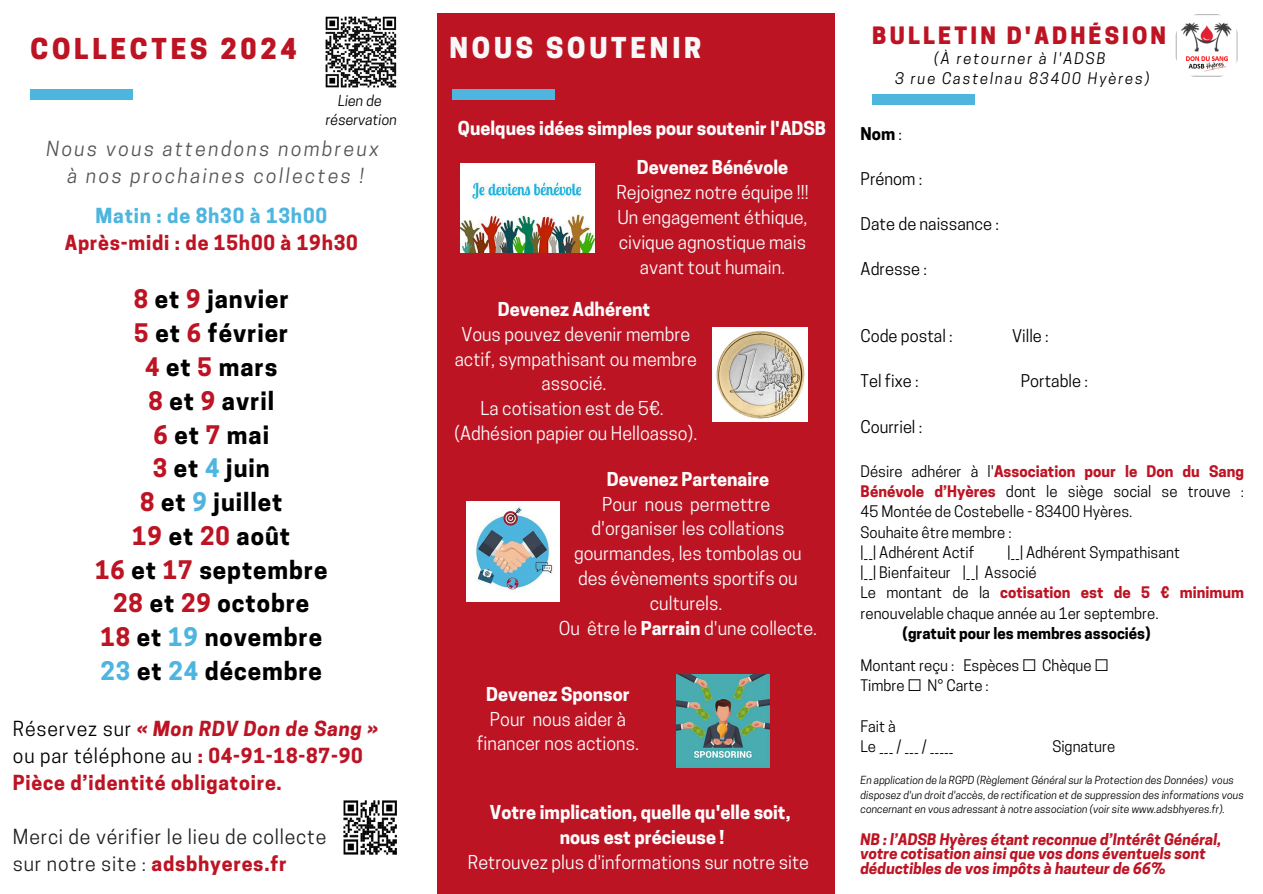
<style>
.page{position:relative;width:1263px;height:894px;background:#fff}
.page>*{position:absolute;margin:0;border:0;box-sizing:border-box;transform-origin:0 0}
.t1{font:800 27px "Cooper Hewitt";letter-spacing:.14em;color:#bd1424}
.t2{font:800 27px "Cooper Hewitt";letter-spacing:.14em;color:#f8f8f8}
.t3{font:700 24px "Cooper Hewitt";letter-spacing:.04em;color:#000}
.t4{font:800 22.5px "Cooper Hewitt";letter-spacing:.14em;color:#bd1424}
.t5{font:19.5px "Cooper Hewitt";letter-spacing:.04em;color:#221f1f}
.t6{font:700 19.5px "Cooper Hewitt";letter-spacing:.04em;color:#bd1424}
.t7{font:italic 19.5px "Cooper Hewitt";letter-spacing:.12em;color:#555}
.t8{font:19.5px "Cooper Hewitt";letter-spacing:.04em;color:#000}
.t9{font:italic 700 19.5px "Cooper Hewitt";letter-spacing:.04em;color:#bd1424}
.t10{font:700 19.5px "Cooper Hewitt";letter-spacing:.04em;color:#4eb5df}
.t11{font:18px/24.8px "Cooper Hewitt";color:#fdfcfc;text-align:center}
.t12{font:700 18px "Cooper Hewitt";color:#fffefe}
.t13{font:700 18px "Cooper Hewitt";color:#fdfcfc}
.t14{font:18px "Cooper Hewitt";color:#fffefe}
.t15{font:16.5px "Cooper Hewitt";color:#000}
.t16{font:700 16.5px "Cooper Hewitt";color:#000}
.t17{font:15px/20.2px "Cooper Hewitt";color:#000;text-align:justify}
.t18{font:italic 700 15px/14.2px "Cooper Hewitt";color:#bd1424}
.t19{font:italic 15px "Cooper Hewitt";letter-spacing:.12em;color:#000}
.t20{font:700 15px "Cooper Hewitt";color:#000}
.t21{font:italic 14.25px "Cooper Hewitt";color:#000}
.t22{font:italic 10.5px/14.2px "Cooper Hewitt";color:#000}
.s1{color:#bd1424}
.s2{color:#4eb5df}
.s3{font-weight:400;font-style:normal;color:#000}
.s4{font-weight:700;color:#bd1424}
.s5{font-weight:700}
.s6{font-weight:400}
</style>
<div class="page">
<div style="left:437px;top:13px;width:397px;height:880px;background:#bd1424"></div>
<div style="left:31px;top:90px;width:102px;height:10px;background:#4eb5df"></div>
<div style="left:452px;top:90px;width:102px;height:10px;background:#4eb5df"></div>
<div style="left:872px;top:95px;width:103px;height:10px;background:#4eb5df"></div>
<img style="left:325px;top:16px;width:72px;height:72px">
<img style="left:1173px;top:12px;width:68px;height:68px;border-radius:50%">
<img style="left:460px;top:164px;width:134px;height:88px">
<img style="left:466px;top:501px;width:94px;height:100px">
<img style="left:676px;top:674px;width:94px;height:93px">
<img style="left:712px;top:327px;width:95px;height:95px">
<img style="left:343px;top:800px;width:54px;height:55px">
<p class="t1" style="left:31px;top:38px;width:268px">COLLECTES 2024</p>
<p class="t21" style="left:338px;top:95px;width:45px">Lien de</p>
<p class="t21" style="left:326px;top:114px;width:73px">réservation</p>
<p class="t7" style="left:46px;top:141px;width:334px">Nous vous attendons nombreux</p>
<p class="t7" style="left:68px;top:168px;width:298px">à nos prochaines collectes !</p>
<p class="t10" style="left:95px;top:208px;width:233px">Matin : de 8h30 à 13h00</p>
<p class="t6" style="left:65px;top:235px;width:295px">Après-midi : de 15h00 à 19h30</p>
<p class="t3" style="left:134px;top:290px;width:156px"><span class="s1">8</span> et <span class="s1">9</span> janvier</p>
<p class="t3" style="left:134px;top:324px;width:155px"><span class="s1">5</span> et <span class="s1">6</span> février</p>
<p class="t3" style="left:145px;top:358px;width:134px"><span class="s1">4</span> et <span class="s1">5</span> mars</p>
<p class="t3" style="left:148px;top:391px;width:127px"><span class="s1">8</span> et <span class="s1">9</span> avril</p>
<p class="t3" style="left:153px;top:425px;width:117px"><span class="s1">6</span> et <span class="s1">7</span> mai</p>
<p class="t3" style="left:153px;top:459px;width:119px"><span class="s1">3</span> et <span class="s2">4</span> juin</p>
<p class="t3" style="left:140px;top:493px;width:144px"><span class="s1">8</span> et <span class="s2">9</span> juillet</p>
<p class="t3" style="left:132px;top:526px;width:159px"><span class="s1">19</span> et <span class="s1">20</span> août</p>
<p class="t3" style="left:95px;top:560px;width:234px"><span class="s1">16</span> et <span class="s1">17</span> septembre</p>
<p class="t3" style="left:113px;top:594px;width:198px"><span class="s1">28</span> et <span class="s1">29</span> octobre</p>
<p class="t3" style="left:100px;top:628px;width:223px"><span class="s1">18</span> et <span class="s2">19</span> novembre</p>
<p class="t3" style="left:101px;top:661px;width:223px"><span class="s2">23</span> et <span class="s2">24</span> décembre</p>
<p class="t9" style="left:13px;top:721px;width:367px"><span class="s3">Réservez sur</span> « Mon RDV Don de Sang »</p>
<p class="t8" style="left:13px;top:748px;width:351px">ou par téléphone au <span class="s4">: 04-91-18-87-90</span></p>
<p class="t6" style="left:13px;top:775px;width:270px">Pièce d’identité obligatoire.</p>
<p class="t5" style="left:13px;top:829px;width:315px">Merci de vérifier le lieu de collecte</p>
<p class="t5" style="left:13px;top:856px;width:275px">sur notre site : <span class="s4">adsbhyeres.fr</span></p>
<p class="t2" style="left:449px;top:38px;width:253px">NOUS SOUTENIR</p>
<p class="t12" style="left:458px;top:121px;width:370px">Quelques idées simples pour soutenir l'ADSB</p>
<p class="t13" style="left:637px;top:161px;width:153px">Devenez Bénévole</p>
<p class="t11" style="left:616px;top:182px;width:194px">Rejoignez notre équipe !!!</p>
<p class="t11" style="left:617px;top:207px;width:192px">Un engagement éthique, civique agnostique mais avant tout humain.</p>
<p class="t13" style="left:498px;top:302px;width:154px">Devenez Adhérent</p>
<p class="t11" style="left:455px;top:324px;width:244px">Vous pouvez devenir membre actif, sympathisant ou membre associé.</p>
<p class="t11" style="left:481px;top:398px;width:185px">La cotisation est de 5€.</p>
<p class="t11" style="left:454px;top:423px;width:244px">(Adhésion papier ou Helloasso).</p>
<p class="t13" style="left:607px;top:472px;width:164px">Devenez Partenaire</p>
<p class="t11" style="left:602px;top:493px;width:170px">Pour nous permettre</p>
<p class="t11" style="left:574px;top:518px;width:229px">d'organiser les collations gourmandes, les tombolas ou des évènements sportifs ou culturels.</p>
<p class="t11" style="left:559px;top:617px;width:260px">Ou être le <span class="s5">Parrain</span> d'une collecte.</p>
<p class="t13" style="left:486px;top:687px;width:145px">Devenez Sponsor</p>
<p class="t11" style="left:477px;top:708px;width:164px">Pour nous aider à financer nos actions.</p>
<p class="t12" style="left:490px;top:805px;width:302px">Votre implication, quelle qu'elle soit,</p>
<p class="t12" style="left:560px;top:830px;width:166px">nous est précieuse !</p>
<p class="t14" style="left:468px;top:854px;width:343px">Retrouvez plus d'informations sur notre site</p>
<p class="t4" style="left:872px;top:27px;width:295px">BULLETIN D'ADHÉSION</p>
<p class="t19" style="left:934px;top:53px;width:173px">(À retourner à l'ADSB</p>
<p class="t19" style="left:895px;top:73px;width:256px">3 rue Castelnau 83400 Hyères)</p>
<p class="t16" style="left:861px;top:127px;width:43px">Nom <span class="s6">:</span></p>
<p class="t15" style="left:861px;top:172px;width:63px">Prénom :</p>
<p class="t15" style="left:861px;top:217px;width:140px">Date de naissance :</p>
<p class="t15" style="left:861px;top:262px;width:68px">Adresse :</p>
<p class="t15" style="left:861px;top:330px;width:94px">Code postal :</p>
<p class="t15" style="left:1012px;top:330px;width:38px">Ville :</p>
<p class="t15" style="left:861px;top:375px;width:59px">Tel fixe :</p>
<p class="t15" style="left:1021px;top:375px;width:69px">Portable :</p>
<p class="t15" style="left:861px;top:420px;width:63px">Courriel :</p>
<p class="t17" style="left:861px;top:463px;width:385px">Désire adhérer à l'<span class="s4">Association pour le Don du Sang Bénévole d’Hyères</span> dont le siège social se trouve :<br>45 Montée de Costebelle - 83400 Hyères.</p>
<p class="t17" style="left:861px;top:523px;width:153px">Souhaite être membre :</p>
<p class="t17" style="left:861px;top:543px;width:115px">|__| Adhérent Actif</p>
<p class="t17" style="left:1007px;top:543px;width:174px">|__| Adhérent Sympathisant</p>
<p class="t17" style="left:861px;top:564px;width:178px">|__| Bienfaiteur |__| Associé</p>
<p class="t17" style="left:861px;top:584px;width:385px">Le montant de la <span class="s4">cotisation est de 5 € minimum </span>renouvelable chaque année au 1er septembre.</p>
<p class="t20" style="left:902px;top:627px;width:250px">(gratuit pour les membres associés)</p>
<p class="t17" style="left:861px;top:657px;width:249px">Montant reçu : Espèces □ Chèque □</p>
<p class="t17" style="left:861px;top:677px;width:130px">Timbre □ N° Carte :</p>
<p class="t17" style="left:861px;top:717px;width:37px">Fait à</p>
<p class="t17" style="left:861px;top:738px;width:95px">Le ___ / ___ / _____</p>
<p class="t17" style="left:1052px;top:738px;width:64px">Signature</p>
<p class="t22" style="left:861px;top:774px;width:385px">En application de la RGPD (Règlement Général sur la Protection des Données) vous disposez d'un droit d'accès, de rectification et de suppression des informations vous concernant en vous adressant à notre association (voir site www.adsbhyeres.fr).</p>
<p class="t18" style="left:861px;top:834px;width:362px">NB : l’ADSB Hyères étant reconnue d’Intérêt Général, votre cotisation ainsi que vos dons éventuels sont déductibles de vos impôts à hauteur de 66%</p>
</div>
